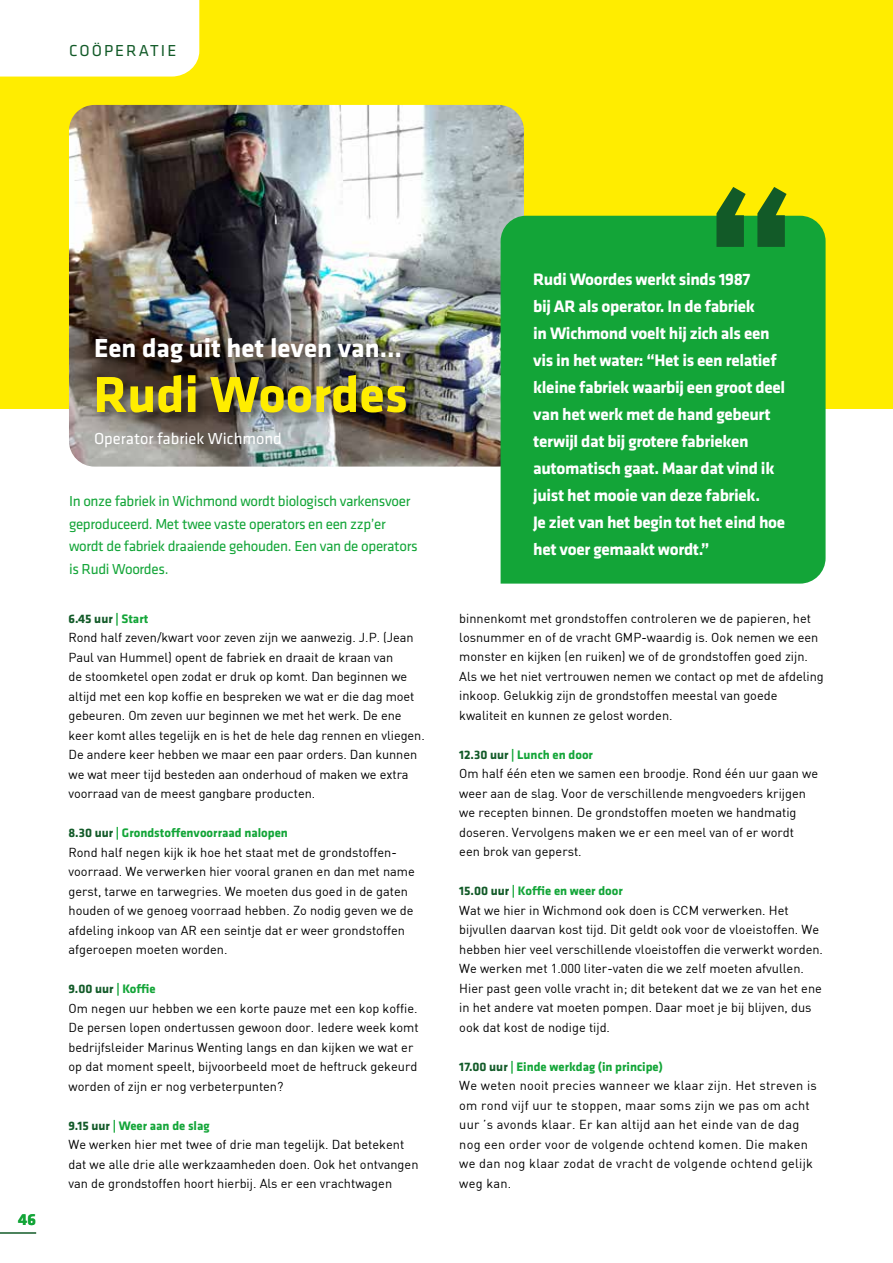
<style>
.page{position:relative;width:893px;height:1263px;background:#fff}
.page>*{position:absolute;margin:0;border:0;box-sizing:border-box;transform-origin:0 0}
.t1{font:700 52.5px "Klavika Basic";color:#ffed00}
.t2{font:700 27px "Klavika Basic";color:#fff}
.t3{font:700 17.25px/27px "Klavika Basic";letter-spacing:-.02em;color:#fff}
.t4{font:16.5px "Klavika Basic";color:#fff}
.t5{font:16.5px "Klavika Basic";letter-spacing:.125em;color:#125a28}
.t6{font:700 16.5px "Klavika Basic";color:#13a538}
.t7{font:15px/22.5px "Klavika Basic";letter-spacing:-.02em;color:#13a538}
.t8{font:12.75px/19.5px "DIN";color:#000}
.t9{font:12.75px/19.5px "DIN";letter-spacing:.02em;color:#000}
.t10{font:700 12.75px "Klavika Basic";color:#13a538}
.t11{font:700 12.75px "Klavika Basic";color:#125a28}
.s1{color:#13a538}
.s2{color:#125a28}
</style>
<div class="page">
<hr style="left:0;top:1232px;width:36px;height:1px;background:#125a28">
<div style="left:0;top:0;width:893px;height:408px;background:#ffed00"></div>
<img style="left:69px;top:105px;width:455px;height:362px">
<div style="left:501px;top:216px;width:325px;height:368px;background:#13a538"></div>
<svg style="left:716px;top:187px;width:70px;height:60px"></svg>
<div style="left:0;top:0;width:199px;height:77px;background:#fff"></div>
<div style="left:94px;top:372px;width:327px;height:55px;background:#000;opacity:.5"></div>
<div style="left:92px;top:335px;width:323px;height:42px;background:#000;opacity:.5"></div>
<p class="t5" style="left:69px;top:40px;width:109px">COÖPERATIE</p>
<p class="t6" style="left:18px;top:1207px;width:19px">46</p>
<h2 class="t2" style="left:94px;top:328px;width:309px">Een dag uit het leven van…</h2>
<h1 class="t1" style="left:94px;top:357px;width:316px">Rudi Woordes</h1>
<p class="t4" style="left:94px;top:428px;width:189px">Operator fabriek Wichmond</p>
<p class="t7" style="left:69px;top:490px;width:350px">In onze fabriek in Wichmond wordt biologisch varkensvoer geproduceerd. Met twee vaste operators en een zzp’er wordt de fabriek draaiende gehouden. Een van de operators is Rudi Woordes.</p>
<p class="t11" style="left:69px;top:609px;width:81px">6.45 uur <span class="s1">| Start</span></p>
<p class="t8" style="left:69px;top:627px;width:358px">Rond half zeven/kwart voor zeven zijn we aanwezig. J.P. (Jean Paul van Hummel) opent de fabriek en draait de kraan van<br>de stoomketel open zodat er druk op komt. Dan beginnen we altijd met een kop koffie en bespreken we wat er die dag moet gebeuren. Om zeven uur beginnen we met het werk. De ene keer komt alles tegelijk en is het de hele dag rennen en vliegen.<br>De andere keer hebben we maar een paar orders. Dan kunnen we wat meer tijd besteden aan onderhoud of maken we extra voorraad van de meest gangbare producten.</p>
<p class="t10" style="left:69px;top:824px;width:221px"><span class="s2">8.30 uur</span> | Grondstoffenvoorraad nalopen</p>
<p class="t8" style="left:69px;top:842px;width:348px">Rond half negen kijk ik hoe het staat met de grondstoffen&shy;voorraad. We verwerken hier vooral granen en dan met name gerst, tarwe en tarwegries. We moeten dus goed in de gaten houden of we genoeg voorraad hebben. Zo nodig geven we de afdeling inkoop van AR een seintje dat er weer grondstoffen afgeroepen moeten worden.</p>
<p class="t11" style="left:69px;top:980px;width:89px">9.00 uur <span class="s1">| Koffie</span></p>
<p class="t8" style="left:69px;top:998px;width:352px">Om negen uur hebben we een korte pauze met een kop koffie.<br>De persen lopen ondertussen gewoon door. Iedere week komt bedrijfsleider Marinus Wenting langs en dan kijken we wat er op dat moment speelt, bijvoorbeeld moet de heftruck gekeurd worden of zijn er nog verbeterpunten?</p>
<p class="t10" style="left:69px;top:1116px;width:143px"><span class="s2">9.15 uur</span> | Weer aan de slag</p>
<p class="t8" style="left:69px;top:1134px;width:351px">We werken hier met twee of drie man tegelijk. Dat betekent dat we alle drie alle werkzaamheden doen. Ook het ontvangen van de grondstoffen hoort hierbij. Als er een vrachtwagen</p>
<p class="t3" style="left:533px;top:265px;width:254px">Rudi Woordes werkt sinds 1987<br>bij AR als operator. In de fabriek<br>in Wichmond voelt hij zich als een vis in het water: “Het is een relatief kleine fabriek waarbij een groot deel van het werk met de hand gebeurt terwijl dat bij grotere fabrieken automatisch gaat. Maar dat vind ik juist het mooie van deze fabriek.<br>Je ziet van het begin tot het eind hoe het voer gemaakt wordt.”</p>
<p class="t8" style="left:459px;top:608px;width:366px">binnenkomt met grondstoffen controleren we de papieren, het losnummer en of de vracht GMP-waardig is. Ook nemen we een monster en kijken (en ruiken) we of de grondstoffen goed zijn.<br>Als we het niet vertrouwen nemen we contact op met de afdeling inkoop. Gelukkig zijn de grondstoffen meestal van goede kwaliteit en kunnen ze gelost worden.</p>
<p class="t10" style="left:459px;top:745px;width:135px"><span class="s2">12.30 uur</span> | Lunch en door</p>
<p class="t8" style="left:459px;top:764px;width:360px">Om half één eten we samen een broodje. Rond één uur gaan we weer aan de slag. Voor de verschillende mengvoeders krijgen we recepten binnen. De grondstoffen moeten we handmatig doseren. Vervolgens maken we er een meel van of er wordt<br>een brok van geperst.</p>
<p class="t10" style="left:459px;top:882px;width:165px"><span class="s2">15.00 uur</span> | Koffie en weer door</p>
<p class="t8" style="left:459px;top:900px;width:365px">Wat we hier in Wichmond ook doen is CCM verwerken. Het bijvullen daarvan kost tijd. Dit geldt ook voor de vloeistoffen. We hebben hier veel verschillende vloeistoffen die verwerkt worden.<br>We werken met 1.000 liter-vaten die we zelf moeten afvullen.<br>Hier past geen volle vracht in; dit betekent dat we ze van het ene in het andere vat moeten pompen. Daar moet je bij blijven, dus ook dat kost de nodige tijd.</p>
<p class="t10" style="left:459px;top:1057px;width:205px"><span class="s2">17.00 uur</span> | Einde werkdag (in principe)</p>
<p class="t9" style="left:459px;top:1076px;width:359px">We weten nooit precies wanneer we klaar zijn. Het streven is om rond vijf uur te stoppen, maar soms zijn we pas om acht uur ’s avonds klaar. Er kan altijd aan het einde van de dag nog een order voor de volgende ochtend komen. Die maken we dan nog klaar zodat de vracht de volgende ochtend gelijk weg kan.</p>
</div>
